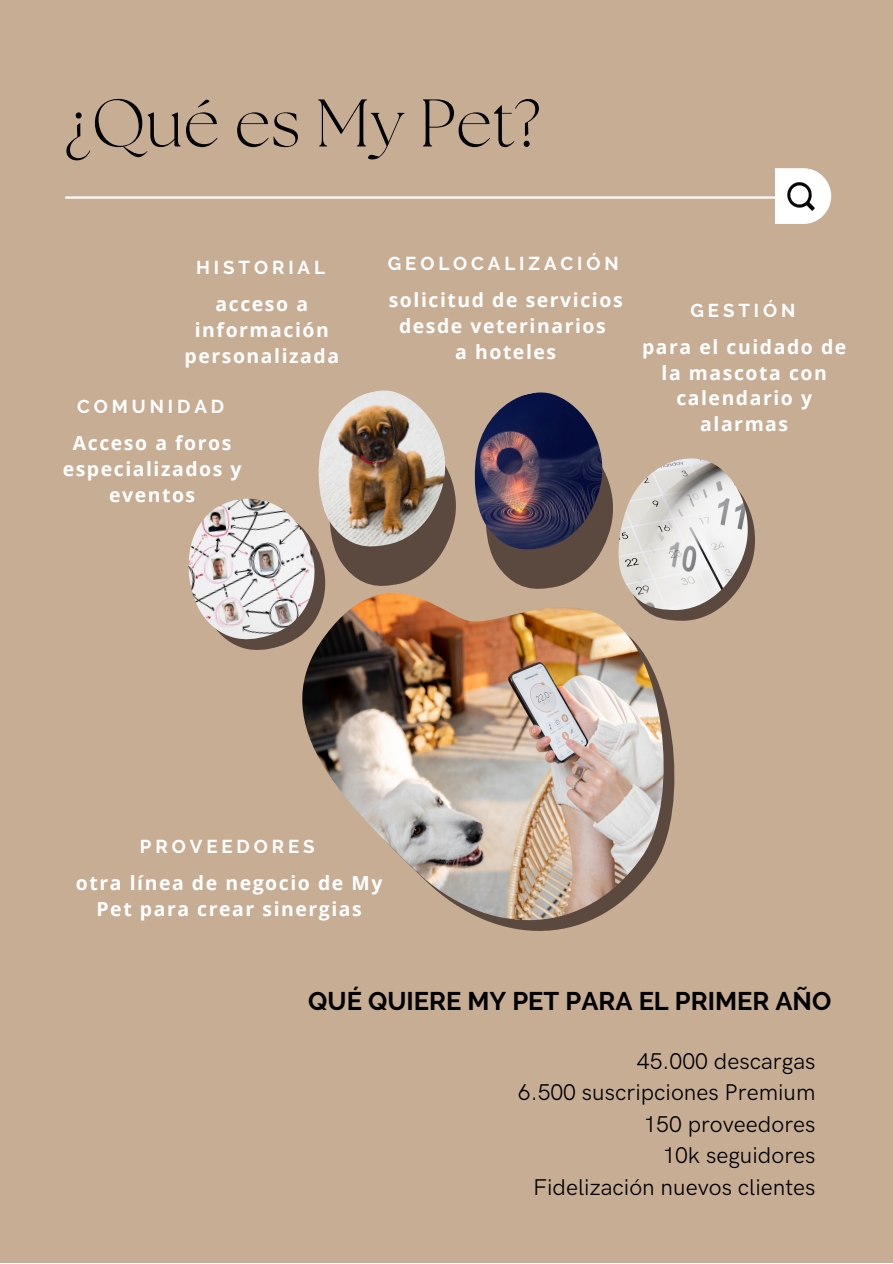
<style>
.page{position:relative;width:893px;height:1264px;background:#fff}
.page>*{position:absolute;margin:0;border:0;box-sizing:border-box;transform-origin:0 0}
.t1{font:300 67.2px "The Seasons";color:#000}
.t2{font:700 25.5px "Raleway";color:#000}
.t3{font:22.8px/31.5px "HK Grotesk Pro";color:#000;text-align:right}
.t4{font:700 19.35px/25.8px "Open Sans";letter-spacing:.08em;color:#fff;text-align:center}
.t5{font:700 18.6px "Raleway";letter-spacing:.21em;color:#fff}
</style>
<div class="page">
<div style="left:0;top:0;width:892px;height:1262px;background:#c8ad95"></div>
<hr style="left:65px;top:196px;width:762px;height:3px;background:#fff">
<svg style="left:775px;top:168px;width:56px;height:56px;background:#e5e2df"></svg>
<svg style="left:485px;top:697px;width:189px;height:234px"></svg>
<svg style="left:491px;top:478px;width:264px;height:143px"></svg>
<svg style="left:227px;top:476px;width:229px;height:174px"></svg>
<img style="left:302px;top:593px;width:361px;height:327px">
<img style="left:613px;top:458px;width:140px;height:152px">
<img style="left:316px;top:390px;width:134px;height:159px">
<img style="left:474px;top:392px;width:133px;height:160px">
<img style="left:188px;top:495px;width:127px;height:145px">
<h1 class="t1" style="left:65px;top:93px;width:477px">¿Qué es My Pet?</h1>
<p class="t5" style="left:196px;top:257px;width:130px">HISTORIAL</p>
<p class="t4" style="left:185px;top:291px;width:156px">acceso a información personalizada</p>
<p class="t5" style="left:77px;top:395px;width:149px">COMUNIDAD</p>
<p class="t4" style="left:63px;top:429px;width:180px">Acceso a foros especializados y eventos</p>
<p class="t5" style="left:388px;top:252px;width:232px">GEOLOCALIZACIÓN</p>
<p class="t4" style="left:388px;top:287px;width:235px">solicitud de servicios desde veterinarios<br>a hoteles</p>
<p class="t5" style="left:690px;top:299px;width:106px">GESTIÓN</p>
<p class="t4" style="left:642px;top:333px;width:206px">para el cuidado de la mascota con calendario y alarmas</p>
<p class="t5" style="left:140px;top:835px;width:176px">PROVEEDORES</p>
<p class="t4" style="left:76px;top:869px;width:308px">otra línea de negocio de My<br>Pet para crear sinergias</p>
<h2 class="t2" style="left:308px;top:986px;width:524px">QUÉ QUIERE MY PET PARA EL PRIMER AÑO</h2>
<p class="t3" style="left:518px;top:1046px;width:299px">45.000 descargas<br>6.500 suscripciones Premium<br>150 proveedores<br>10k seguidores<br>Fidelización nuevos clientes</p>
</div>
